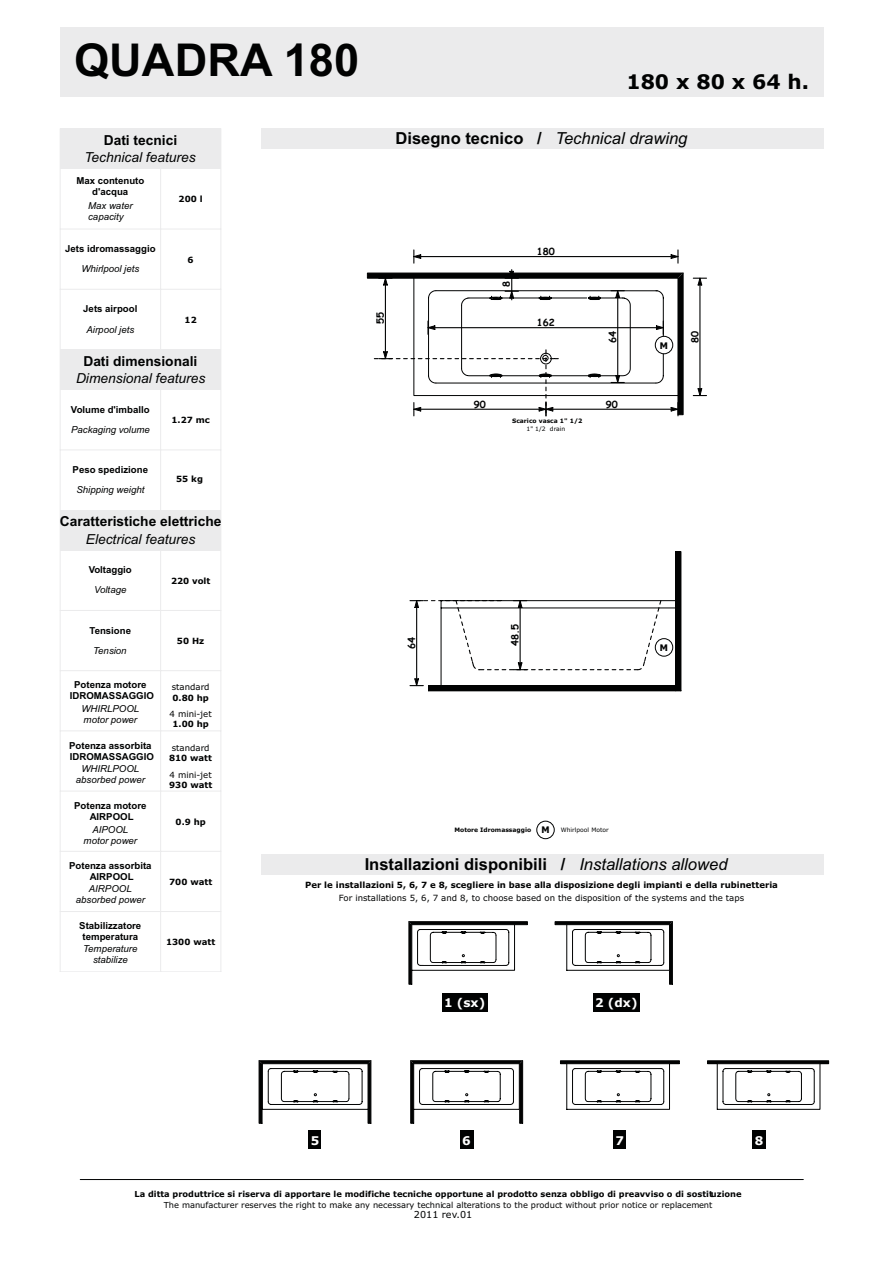
<style>
.page{position:relative;width:893px;height:1263px;background:#fff}
.page>*{position:absolute;margin:0;border:0;box-sizing:border-box;transform-origin:0 0}
.t1{font:700 45.3px "Arial";color:#010202}
.t2{font:700 20.1px "Verdana";color:#010202}
.t3{font:700 16.5px "Arial";color:#010202}
.t4{font:italic 16.5px "Arial";color:#010202}
.t5{font:italic 13.8px "Arial";color:#010202}
.t6{font:700 13.8px "Arial";color:#010202}
.t7{font:700 12px "Verdana";color:#fff}
.t8{font:700 9.75px "Comic Sans MS";color:#010202}
.t9{font:700 9.6px/11.1px "Arial";color:#010202;text-align:center}
.t10{font:italic 9.6px/11.1px "Arial";color:#010202;text-align:center}
.t11{font:9.6px "Verdana";color:#010202}
.t12{font:700 9.15px "Tahoma";color:#010202}
.t13{font:700 8.55px "Verdana";color:#010202}
.t14{font:8.55px "Verdana";color:#010202}
.t15{font:700 8.25px "Verdana";color:#010202}
.t16{font:8.25px "Verdana";color:#010202}
.t17{font:700 6px "Verdana";color:#010202}
.t18{font:6px "Verdana";color:#010202}
.s1{font-weight:700;font-style:normal}
.s2{font-weight:400;font-style:italic}
</style>
<div class="page">
<div style="left:707px;top:1061px;width:121px;height:3px;border:1px solid #010202"></div>
<div style="left:560px;top:1061px;width:119px;height:3px;border:1px solid #010202"></div>
<div style="left:261px;top:854px;width:562px;height:20px;background:#ebebec"></div>
<div style="left:60px;top:27px;width:763px;height:70px;background:#ebebec"></div>
<div style="left:261px;top:129px;width:562px;height:20px;background:#ebebec"></div>
<div style="left:60px;top:129px;width:161px;height:40px;background:#ebebec"></div>
<div style="left:60px;top:350px;width:161px;height:40px;background:#ebebec"></div>
<div style="left:60px;top:510px;width:161px;height:40px;background:#ebebec"></div>
<hr style="left:80px;top:1179px;width:723px;height:1px;background:#010202">
<hr style="left:60px;top:229px;width:161px;height:1px;background:#ebebec">
<hr style="left:60px;top:289px;width:161px;height:1px;background:#ebebec">
<hr style="left:60px;top:450px;width:161px;height:1px;background:#ebebec">
<hr style="left:60px;top:129px;width:1px;height:903px;background:#ebebec">
<hr style="left:60px;top:610px;width:161px;height:1px;background:#ebebec">
<hr style="left:60px;top:670px;width:161px;height:1px;background:#ebebec">
<hr style="left:60px;top:731px;width:161px;height:1px;background:#ebebec">
<hr style="left:60px;top:791px;width:161px;height:1px;background:#ebebec">
<hr style="left:60px;top:851px;width:161px;height:1px;background:#ebebec">
<hr style="left:60px;top:911px;width:161px;height:1px;background:#ebebec">
<hr style="left:221px;top:129px;width:1px;height:903px;background:#ebebec">
<hr style="left:160px;top:550px;width:1px;height:482px;background:#ebebec">
<hr style="left:160px;top:390px;width:1px;height:120px;background:#ebebec">
<hr style="left:160px;top:169px;width:1px;height:181px;background:#ebebec">
<svg style="left:410px;top:1060px;width:113px;height:64px"></svg>
<svg style="left:566px;top:1063px;width:103px;height:47px"></svg>
<svg style="left:717px;top:1063px;width:103px;height:47px"></svg>
<svg style="left:259px;top:1060px;width:112px;height:64px"></svg>
<svg style="left:554px;top:921px;width:118px;height:64px"></svg>
<svg style="left:408px;top:921px;width:119px;height:64px"></svg>
<hr style="left:420px;top:256px;width:251px;height:1px;background:#010202">
<svg style="left:670px;top:250px;width:8px;height:13px"></svg>
<svg style="left:413px;top:250px;width:8px;height:13px"></svg>
<hr style="left:699px;top:285px;width:1px;height:104px;background:#010202">
<svg style="left:693px;top:278px;width:13px;height:7px"></svg>
<svg style="left:693px;top:388px;width:13px;height:8px"></svg>
<div style="left:460px;top:1130px;width:13px;height:19px;background:#010202"></div>
<div style="left:308px;top:1130px;width:13px;height:19px;background:#010202"></div>
<div style="left:613px;top:1130px;width:13px;height:19px;background:#010202"></div>
<div style="left:752px;top:1130px;width:13px;height:19px;background:#010202"></div>
<div style="left:442px;top:993px;width:45px;height:19px;background:#010202"></div>
<div style="left:593px;top:993px;width:47px;height:19px;background:#010202"></div>
<svg style="left:410px;top:551px;width:271px;height:140px"></svg>
<svg style="left:367px;top:270px;width:316px;height:146px"></svg>
<svg style="left:536px;top:336px;width:137px;height:503px"></svg>
<div style="left:60px;top:972px;width:162px;height:61px;background:#fff"></div>
<h1 class="t1" style="left:74px;top:43px;width:287px">QUADRA 180</h1>
<h3 class="t6" style="left:104px;top:134px;width:75px">Dati tecnici</h3>
<h3 class="t5" style="left:84px;top:152px;width:113px">Technical features</h3>
<p class="t9" style="left:76px;top:176px;width:69px">Max contenuto d'acqua</p>
<p class="t10" style="left:88px;top:201px;width:46px;text-align:left">Max water capacity</p>
<p class="t9" style="left:65px;top:244px;width:92px">Jets idromassaggio</p>
<p class="t10" style="left:81px;top:264px;width:59px">Whirlpool jets</p>
<p class="t9" style="left:83px;top:304px;width:56px">Jets airpool</p>
<p class="t10" style="left:86px;top:325px;width:49px">Airpool jets</p>
<p class="t13" style="left:179px;top:196px;width:26px">200 l</p>
<p class="t13" style="left:188px;top:256px;width:8px">6</p>
<p class="t13" style="left:185px;top:316px;width:14px">12</p>
<h3 class="t6" style="left:83px;top:356px;width:116px">Dati dimensionali</h3>
<h3 class="t5" style="left:76px;top:373px;width:131px">Dimensional features</h3>
<p class="t9" style="left:71px;top:405px;width:80px">Volume d'imballo</p>
<p class="t10" style="left:71px;top:425px;width:80px">Packaging volume</p>
<p class="t9" style="left:73px;top:465px;width:77px">Peso spedizione</p>
<p class="t10" style="left:76px;top:485px;width:69px">Shipping weight</p>
<p class="t13" style="left:171px;top:417px;width:40px">1.27 mc</p>
<p class="t13" style="left:176px;top:475px;width:28px">55 kg</p>
<h3 class="t6" style="left:60px;top:516px;width:163px">Caratteristiche elettriche</h3>
<h3 class="t5" style="left:86px;top:534px;width:111px">Electrical features</h3>
<p class="t9" style="left:89px;top:565px;width:45px">Voltaggio</p>
<p class="t10" style="left:94px;top:585px;width:34px">Voltage</p>
<p class="t9" style="left:89px;top:626px;width:43px">Tensione</p>
<p class="t10" style="left:93px;top:646px;width:35px">Tension</p>
<p class="t9" style="left:70px;top:680px;width:86px">Potenza motore<br>IDROMASSAGGIO</p>
<p class="t10" style="left:81px;top:704px;width:59px;text-align:left">WHIRLPOOL motor power</p>
<p class="t9" style="left:69px;top:740px;width:86px;text-align:left">Potenza assorbita<br>IDROMASSAGGIO</p>
<p class="t10" style="left:76px;top:764px;width:71px">WHIRLPOOL absorbed power</p>
<p class="t9" style="left:74px;top:801px;width:74px">Potenza motore<br>AIRPOOL</p>
<p class="t10" style="left:84px;top:825px;width:55px">AIPOOL motor power</p>
<p class="t13" style="left:171px;top:577px;width:41px">220 volt</p>
<p class="t13" style="left:177px;top:637px;width:29px">50 Hz</p>
<p class="t14" style="left:172px;top:683px;width:39px">standard</p>
<p class="t14" style="left:169px;top:711px;width:44px">4 mini-jet</p>
<p class="t14" style="left:172px;top:744px;width:39px">standard</p>
<p class="t14" style="left:169px;top:772px;width:44px">4 mini-jet</p>
<p class="t13" style="left:172px;top:694px;width:38px">0.80 hp</p>
<p class="t13" style="left:172px;top:721px;width:38px">1.00 hp</p>
<p class="t13" style="left:169px;top:755px;width:45px">810 watt</p>
<p class="t13" style="left:169px;top:782px;width:45px">930 watt</p>
<p class="t13" style="left:176px;top:818px;width:32px">0.9 hp</p>
<h2 class="t2" style="left:626px;top:74px;width:184px">180 x 80 x 64 h.</h2>
<h3 class="t4" style="left:395px;top:132px;width:293px"><span class="s1">Disegno tecnico /</span> Technical drawing</h3>
<p class="t8" style="left:376px;top:324px;width:13px;rotate:-90deg">55</p>
<p class="t8" style="left:502px;top:287px;width:7px;rotate:-90deg">8</p>
<p class="t8" style="left:537px;top:247px;width:19px">180</p>
<p class="t8" style="left:536px;top:318px;width:19px">162</p>
<p class="t8" style="left:474px;top:400px;width:13px">90</p>
<p class="t17" style="left:512px;top:419px;width:72px">Scarico vasca 1" 1/2</p>
<p class="t18" style="left:526px;top:427px;width:40px">1" 1/2 drain</p>
<p class="t8" style="left:608px;top:343px;width:13px;rotate:-90deg">64</p>
<p class="t8" style="left:606px;top:400px;width:13px">90</p>
<p class="t12" style="left:660px;top:342px;width:10px">M</p>
<p class="t8" style="left:690px;top:343px;width:13px;rotate:-90deg">80</p>
<p class="t8" style="left:407px;top:649px;width:13px;rotate:-90deg">64</p>
<p class="t8" style="left:511px;top:646px;width:24px;rotate:-90deg">48.5</p>
<p class="t12" style="left:660px;top:644px;width:10px">M</p>
<p class="t12" style="left:541px;top:826px;width:10px">M</p>
<p class="t17" style="left:454px;top:828px;width:78px">Motore Idromassaggio</p>
<p class="t18" style="left:561px;top:828px;width:49px">Whirlpool Motor</p>
<p class="t9" style="left:69px;top:861px;width:84px">Potenza assorbita<br>AIRPOOL</p>
<p class="t10" style="left:76px;top:884px;width:71px">AIRPOOL absorbed power</p>
<p class="t9" style="left:79px;top:921px;width:64px">Stabilizzatore temperatura</p>
<p class="t10" style="left:83px;top:944px;width:56px">Temperature stabilize</p>
<p class="t13" style="left:169px;top:878px;width:45px">700 watt</p>
<p class="t13" style="left:166px;top:938px;width:51px">1300 watt</p>
<h3 class="t3" style="left:364px;top:858px;width:364px">Installazioni disponibili / <span class="s2">Installations allowed</span></h3>
<p class="t13" style="left:305px;top:882px;width:474px">Per le installazioni 5, 6, 7 e 8, scegliere in base alla disposizione degli impianti e della rubinetteria</p>
<p class="t14" style="left:339px;top:894px;width:407px">For installations 5, 6, 7 and 8, to choose based on the disposition of the systems and the taps</p>
<p class="t7" style="left:444px;top:998px;width:43px">1 (sx)</p>
<p class="t7" style="left:595px;top:998px;width:44px">2 (dx)</p>
<p class="t7" style="left:310px;top:1136px;width:10px">5</p>
<p class="t7" style="left:462px;top:1136px;width:10px">6</p>
<p class="t7" style="left:615px;top:1136px;width:10px">7</p>
<p class="t7" style="left:755px;top:1136px;width:10px">8</p>
<p class="t15" style="left:134px;top:1190px;width:608px">La ditta produttrice si riserva di apportare le modifiche tecniche opportune al prodotto senza obbligo di preavviso o di sostituzione</p>
<p class="t16" style="left:164px;top:1201px;width:550px">The manufacturer reserves the right to make any necessary technical alterations to the product without prior notice or replacement</p>
<p class="t11" style="left:414px;top:1210px;width:60px">2011 rev.01</p>
</div>
